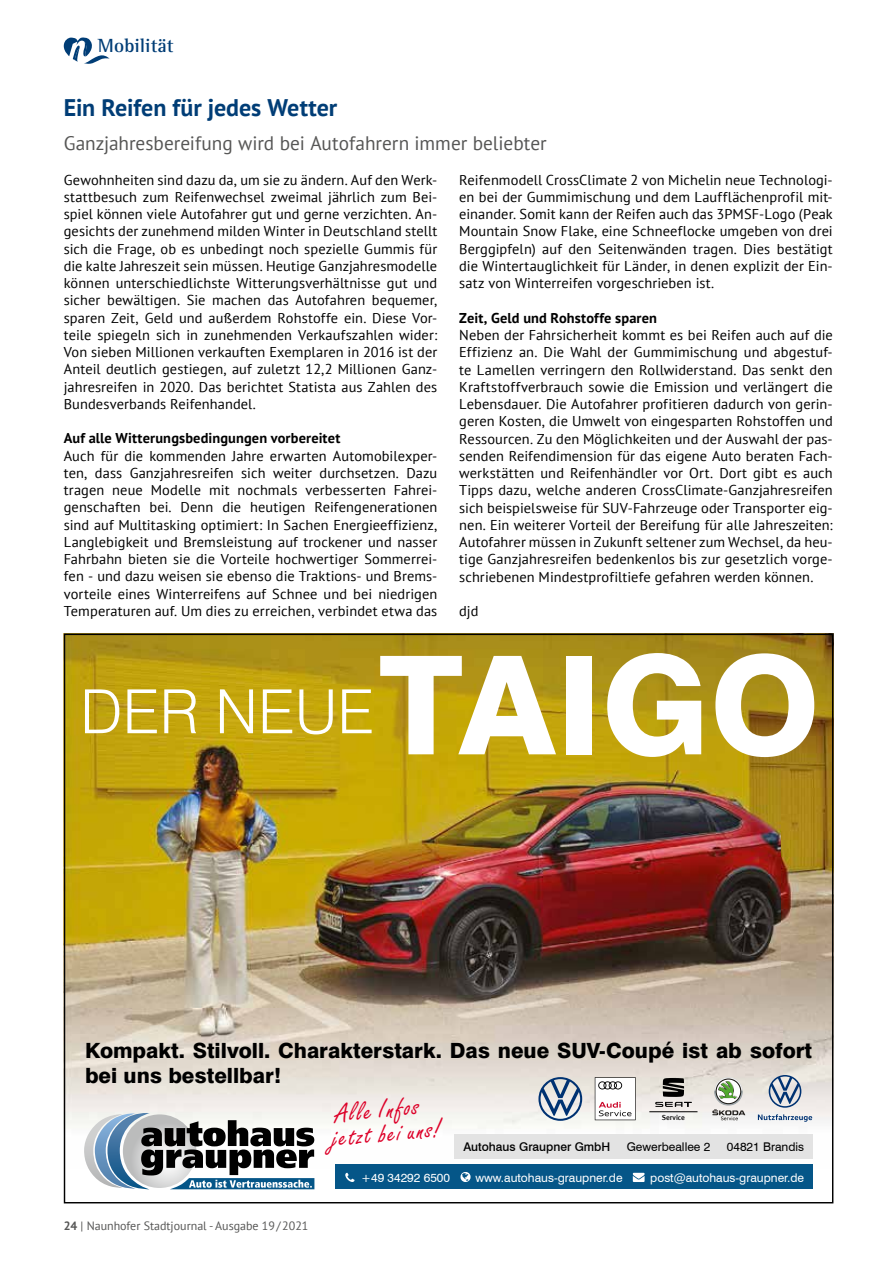
<style>
.page{position:relative;width:893px;height:1263px;background:#fff}
.page>*{position:absolute;margin:0;border:0;box-sizing:border-box;transform-origin:0 0}
.t1{font:800 136.8px "Swiss 721 BT";color:#fff}
.t2{font:300 60.9px "Swiss 721 BT";color:#fff}
.t3{font:27.3px/24px "Freestyle Script";color:#dd0028}
.t4{font:700 24px "PT Sans";letter-spacing:-.005em;color:#003d76}
.t5{font:21px/25.2px "VW Text";color:#000}
.t6{font:800 21px/25.2px "Swiss 721 BT";color:#000}
.t7{font:19.5px "PT Sans";color:#565655}
.t8{font:700 19.5px "Rotis Semi Serif Std";letter-spacing:.005em;color:#003d76}
.t9{font:14.25px/17.2px "PT Sans";letter-spacing:.005em;color:#000;text-align:justify}
.t10{font:700 14.25px "PT Sans";letter-spacing:.01em;color:#000}
.t11{font:12px "Swiss 721 BT";color:#fff}
.t12{font:12px "PT Sans";color:#565655}
.t13{font:12px "Swiss 721 BT";color:#000}
.t14{font:500 12px "Swiss 721 BT";color:#000}
.t15{font:7.35px "Seat Meta Medium Roman";letter-spacing:-.01em;color:#000}
.s1{font-weight:700}
</style>
<div class="page">
<svg style="left:64px;top:37px;width:46px;height:27px"></svg>
<img style="left:66px;top:636px;width:765px;height:523px">
<svg style="left:84px;top:1113px;width:230px;height:76px"></svg>
<div style="left:454px;top:1134px;width:359px;height:24px;background:#e3e3e3"></div>
<div style="left:335px;top:1164px;width:478px;height:25px;background:#055688"></div>
<svg style="left:633px;top:1173px;width:12px;height:9px"></svg>
<svg style="left:460px;top:1172px;width:11px;height:10px"></svg>
<svg style="left:345px;top:1173px;width:9px;height:9px"></svg>
<svg style="left:595px;top:1077px;width:41px;height:43px"></svg>
<svg style="left:655px;top:1078px;width:37px;height:29px"></svg>
<hr style="left:649px;top:1111px;width:48px;height:1px;background:#000">
<svg style="left:538px;top:1077px;width:44px;height:44px;background:#9eacbe"></svg>
<svg style="left:758px;top:1114px;width:54px;height:8px"></svg>
<svg style="left:769px;top:1075px;width:32px;height:33px"></svg>
<svg style="left:712px;top:1077px;width:33px;height:43px"></svg>
<h3 class="t8" style="left:98px;top:34px;width:77px">Mobilität</h3>
<h3 class="t4" style="left:64px;top:91px;width:275px">Ein Reifen für jedes Wetter</h3>
<h3 class="t7" style="left:64px;top:131px;width:485px">Ganzjahresbereifung wird bei Autofahrern immer beliebter</h3>
<p class="t9" style="left:64px;top:171px;width:375px">Gewohnheiten sind dazu da, um sie zu ändern. Auf den Werk&shy;stattbesuch zum Reifenwechsel zweimal jährlich zum Bei&shy;spiel können viele Autofahrer gut und gerne verzichten. An&shy;gesichts der zunehmend milden Winter in Deutschland stellt sich die Frage, ob es unbedingt noch spezielle Gummis für die kalte Jahreszeit sein müssen. Heutige Ganzjahresmodelle können unterschiedlichste Witterungsverhältnisse gut und sicher bewältigen. Sie machen das Autofahren bequemer, sparen Zeit, Geld und außerdem Rohstoffe ein. Diese Vor&shy;teile spiegeln sich in zunehmenden Verkaufszahlen wider:<br>Von sieben Millionen verkauften Exemplaren in 2016 ist der Anteil deutlich gestiegen, auf zuletzt 12,2 Millionen Ganz&shy;jahresreifen in 2020. Das berichtet Statista aus Zahlen des Bundesverbands Reifenhandel.</p>
<p class="t10" style="left:64px;top:429px;width:278px">Auf alle Witterungsbedingungen vorbereitet</p>
<p class="t9" style="left:64px;top:447px;width:375px">Auch für die kommenden Jahre erwarten Automobilexper&shy;ten, dass Ganzjahresreifen sich weiter durchsetzen. Dazu tragen neue Modelle mit nochmals verbesserten Fahrei&shy;genschaften bei. Denn die heutigen Reifengenerationen sind auf Multitasking optimiert: In Sachen Energieeffizienz, Langlebigkeit und Bremsleistung auf trockener und nasser Fahrbahn bieten sie die Vorteile hochwertiger Sommerrei&shy;fen - und dazu weisen sie ebenso die Traktions- und Brems&shy;vorteile eines Winterreifens auf Schnee und bei niedrigen Temperaturen auf. Um dies zu erreichen, verbindet etwa das</p>
<p class="t9" style="left:459px;top:171px;width:375px">Reifenmodell CrossClimate 2 von Michelin neue Technologi&shy;en bei der Gummimischung und dem Laufflächenprofil mit&shy;einander. Somit kann der Reifen auch das 3PMSF-Logo (Peak Mountain Snow Flake, eine Schneeflocke umgeben von drei Berggipfeln) auf den Seitenwänden tragen. Dies bestätigt die Wintertauglichkeit für Länder, in denen explizit der Ein&shy;satz von Winterreifen vorgeschrieben ist.</p>
<p class="t10" style="left:459px;top:308px;width:199px">Zeit, Geld und Rohstoffe sparen</p>
<p class="t9" style="left:459px;top:326px;width:375px">Neben der Fahrsicherheit kommt es bei Reifen auch auf die Effizienz an. Die Wahl der Gummimischung und abgestuf&shy;te Lamellen verringern den Rollwiderstand. Das senkt den Kraftstoffverbrauch sowie die Emission und verlängert die Lebensdauer. Die Autofahrer profitieren dadurch von gerin&shy;geren Kosten, die Umwelt von eingesparten Rohstoffen und Ressourcen. Zu den Möglichkeiten und der Auswahl der pas&shy;senden Reifendimension für das eigene Auto beraten Fach&shy;werkstätten und Reifenhändler vor Ort. Dort gibt es auch Tipps dazu, welche anderen CrossClimate-Ganzjahresreifen sich beispielsweise für SUV-Fahrzeuge oder Transporter eig&shy;nen. Ein weiterer Vorteil der Bereifung für alle Jahreszeiten:<br>Autofahrer müssen in Zukunft seltener zum Wechsel, da heu&shy;tige Ganzjahresreifen bedenkenlos bis zur gesetzlich vorge&shy;schriebenen Mindestprofiltiefe gefahren werden können.</p>
<p class="t9" style="left:459px;top:602px;width:21px">djd</p>
<h3 class="t5" style="left:242px;top:434px;width:225px">Kompakt. Stilvoll. Cha&shy;rakterstark. Taigo. Das neue SUV-Coupé ist ab sofort bei uns bestellbar!</h3>
<h2 class="t2" style="left:80px;top:674px;width:296px">DER NEUE</h2>
<h1 class="t1" style="left:379px;top:623px;width:442px">TAIGO</h1>
<h3 class="t6" style="left:85px;top:1037px;width:729px">Kompakt. Stilvoll. Charakterstark. Das neue SUV-Coupé ist ab sofort bei uns bestellbar!</h3>
<h3 class="t3" style="left:327px;top:1103px;width:112px;rotate:-6deg">Alle Infos jetzt bei uns!</h3>
<p class="t15" style="left:662px;top:1113px;width:24px">Service</p>
<p class="t14" style="left:463px;top:1139px;width:148px">Autohaus Graupner GmbH</p>
<p class="t13" style="left:627px;top:1139px;width:85px">Gewerbeallee 2</p>
<p class="t13" style="left:727px;top:1139px;width:79px">04821 Brandis</p>
<p class="t12" style="left:64px;top:1218px;width:246px"><span class="s1">24</span> | Naunhofer Stadtjournal - Ausgabe 19 / 2021</p>
<p class="t11" style="left:361px;top:1170px;width:91px">+49 34292 6500</p>
<p class="t11" style="left:475px;top:1170px;width:149px">www.autohaus-graupner.de</p>
<p class="t11" style="left:650px;top:1170px;width:155px">post@autohaus-graupner.de</p>
</div>
